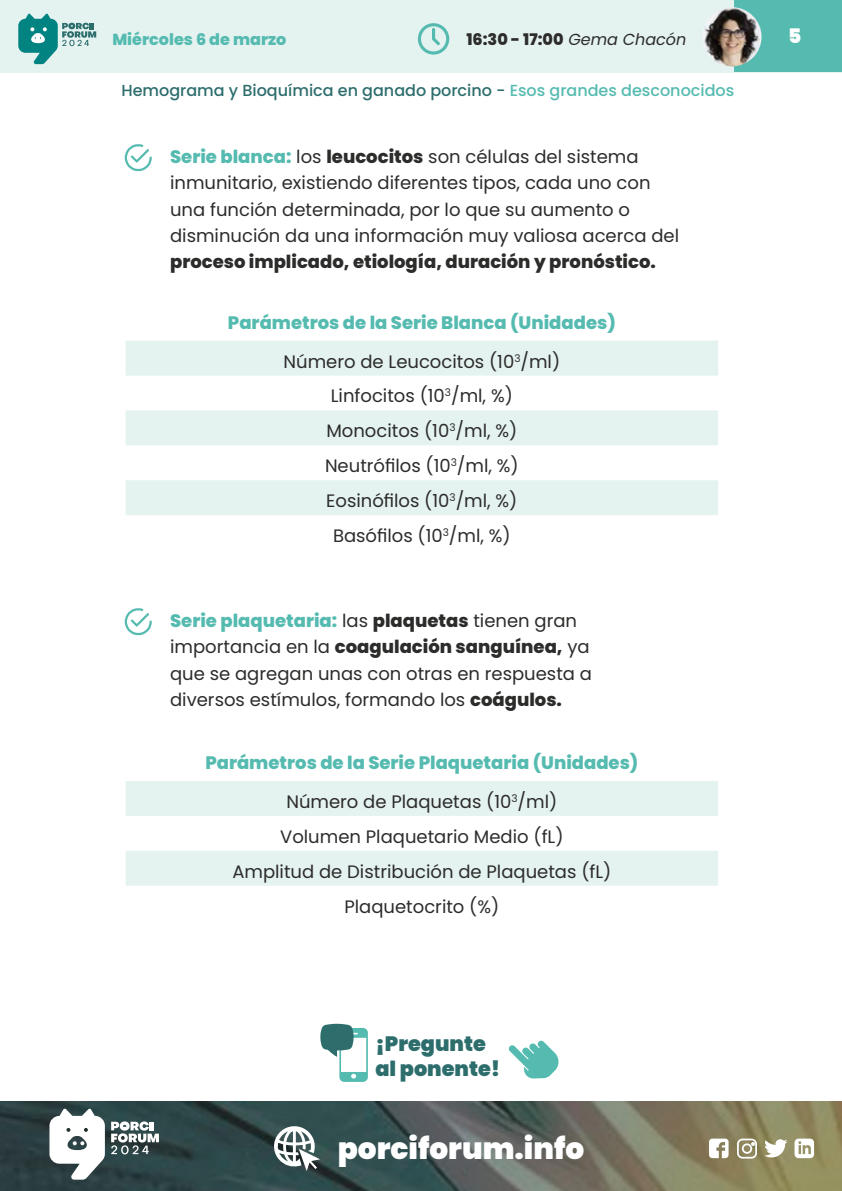
<style>
.page{position:relative;width:842px;height:1191px;background:#fff}
.page>*{position:absolute;margin:0;border:0;box-sizing:border-box;transform-origin:0 0}
.t1{font:900 29.6px "Poppins";color:#fff}
.t2{font:900 20.8px/25px "Poppins";color:#2d6e6d}
.t3{font:900 20px "Poppins";color:#fff}
._01_Texto{font:18px/26.2px "Poppins";color:#2c2c2b}
._01_Texto-2{font:800 18px "Poppins";color:#55bbb0}
.t4{font:500 16px "Poppins";color:#2d6e6d}
.t5{font:800 16px "Poppins";color:#2c2c2b}
.t6{font:800 16px "Poppins";color:#55bbb0}
.s1{font-weight:400;font-style:italic}
.s2{color:#55bbb0}
.s3{font-weight:800;color:#55bbb0}
.s4{font-weight:800}
</style>
<div class="page">
<svg style="left:125px;top:144px;width:27px;height:27px"></svg>
<svg style="left:125px;top:608px;width:27px;height:27px"></svg>
<svg style="left:126px;top:341px;width:592px;height:174px;fill:#e4f2f0"></svg>
<svg style="left:126px;top:781px;width:592px;height:104px;fill:#e4f2f0"></svg>
<img style="left:0;top:1101px;width:842px;height:90px">
<div style="left:0;top:0;width:842px;height:72px;background:#e4f2f0"></div>
<div style="left:734px;top:0;width:108px;height:72px;background:#55bbb0"></div>
<svg style="left:418px;top:23px;width:31px;height:32px"></svg>
<img style="left:702px;top:7px;width:59px;height:59px;border-radius:30px">
<svg style="left:18px;top:13px;width:78px;height:51px"></svg>
<svg style="left:49px;top:1108px;width:56px;height:71px"></svg>
<svg style="left:111px;top:1121px;width:48px;height:33px"></svg>
<svg style="left:709px;top:1138px;width:19px;height:20px"></svg>
<svg style="left:737px;top:1138px;width:20px;height:20px"></svg>
<svg style="left:764px;top:1139px;width:23px;height:18px"></svg>
<svg style="left:794px;top:1138px;width:20px;height:20px"></svg>
<svg style="left:274px;top:1126px;width:46px;height:45px"></svg>
<svg style="left:320px;top:1023px;width:48px;height:59px"></svg>
<svg style="left:508px;top:1040px;width:51px;height:38px"></svg>
<p class="t6" style="left:112px;top:30px;width:176px">Miércoles 6 de marzo</p>
<p class="t5" style="left:466px;top:30px;width:222px">16:30 - 17:00 <span class="s1">Gema Chacón</span></p>
<p class="t3" style="left:788px;top:24px;width:15px">5</p>
<p class="t4" style="left:121px;top:81px;width:614px">Hemograma y Bioquímica en ganado porcino - <span class="s2">Esos grandes desconocidos</span></p>
<p class="_01_Texto" style="left:170px;top:144px;width:511px"><span class="s3">Serie blanca:</span> los <span class="s4">leucocitos</span> son células del sistema inmunitario, existiendo diferentes tipos, cada uno con una función determinada, por lo que su aumento o disminución da una información muy valiosa acerca del <span class="s4">proceso implicado, etiología, duración y pronóstico.</span></p>
<p class="_01_Texto-2" style="left:228px;top:312px;width:389px">Parámetros de la Serie Blanca (Unidades)</p>
<p class="_01_Texto" style="left:283px;top:348px;width:278px">Número de Leucocitos (10<sup>3</sup>/ml)</p>
<p class="_01_Texto" style="left:331px;top:383px;width:183px">Linfocitos (10<sup>3</sup>/ml, %)</p>
<p class="_01_Texto" style="left:326px;top:418px;width:192px">Monocitos (10<sup>3</sup>/ml, %)</p>
<p class="_01_Texto" style="left:325px;top:453px;width:195px">Neutrófilos (10<sup>3</sup>/ml, %)</p>
<p class="_01_Texto" style="left:326px;top:488px;width:193px">Eosinófilos (10<sup>3</sup>/ml, %)</p>
<p class="_01_Texto" style="left:333px;top:523px;width:179px">Basófilos (10<sup>3</sup>/ml, %)</p>
<p class="_01_Texto" style="left:170px;top:608px;width:423px"><span class="s3">Serie plaquetaria:</span> las <span class="s4">plaquetas</span> tienen gran importancia en la <span class="s4">coagulación sanguínea,</span> ya que se agregan unas con otras en respuesta a diversos estímulos, formando los <span class="s4">coágulos.</span></p>
<p class="_01_Texto-2" style="left:205px;top:752px;width:435px">Parámetros de la Serie Plaquetaria (Unidades)</p>
<p class="_01_Texto" style="left:286px;top:788px;width:272px">Número de Plaquetas (10<sup>3</sup>/ml)</p>
<p class="_01_Texto" style="left:280px;top:823px;width:285px">Volumen Plaquetario Medio (fL)</p>
<p class="_01_Texto" style="left:232px;top:858px;width:380px">Amplitud de Distribución de Plaquetas (fL)</p>
<p class="_01_Texto" style="left:344px;top:893px;width:156px">Plaquetocrito (%)</p>
<p class="t2" style="left:375px;top:1031px;width:126px">¡Pregunte al ponente!</p>
<h1 class="t1" style="left:338px;top:1131px;width:248px">porciforum.info</h1>
</div>
